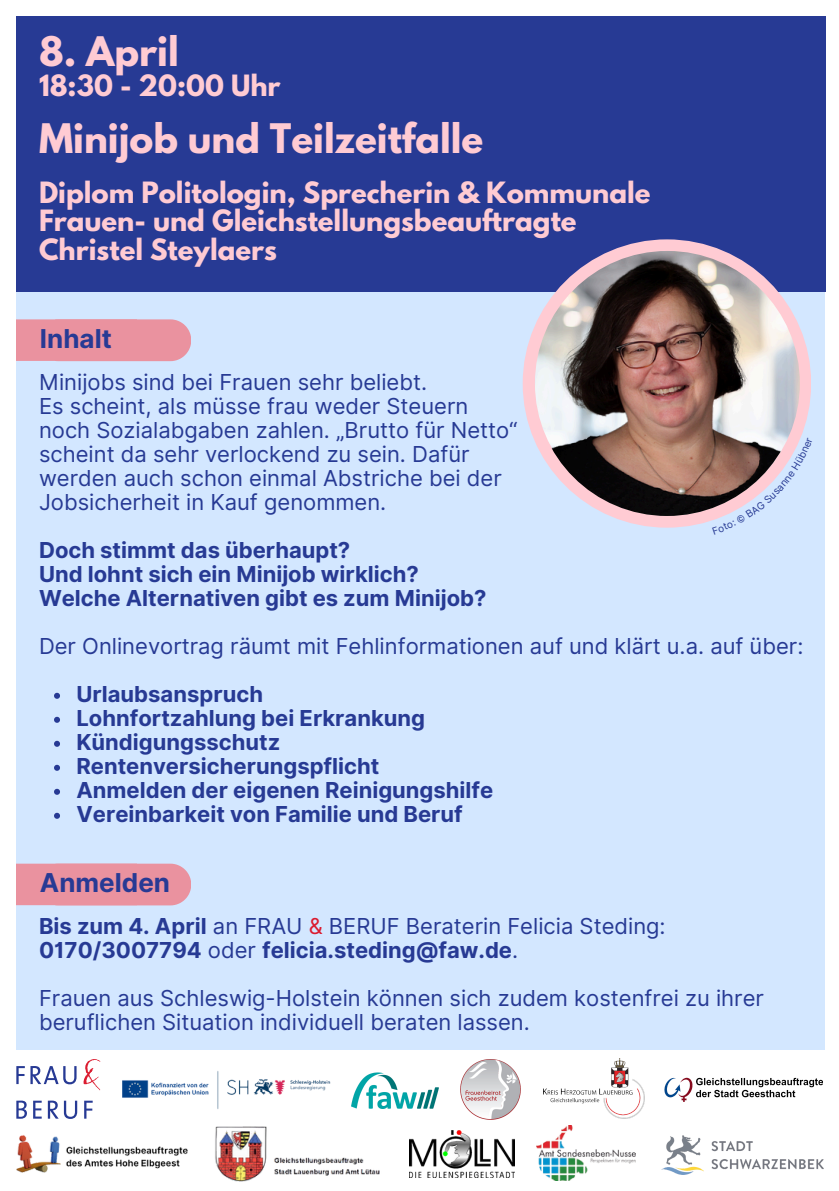
<style>
.page{position:relative;width:839px;height:1191px;background:#fff}
.page>*{position:absolute;margin:0;border:0;box-sizing:border-box;transform-origin:0 0}
.t1{font:700 36px "League Spartan";color:#ffcbd3}
.t2{font:700 26px/28.4px "League Spartan";color:#ffcbd3}
.t3{font:700 26px "Inter";color:#273a94}
.t4{font:22px/24px "Inter";color:#273a94}
.t5{font:700 22px/24px "Inter";color:#273a94}
.s1{font-weight:400}
.s2{font-weight:400;color:#db1c30}
</style>
<div class="page">
<div style="left:16px;top:16px;width:809px;height:1034px;background:#d3e7ff"></div>
<div style="left:16px;top:16px;width:809px;height:276px;background:#273a94"></div>
<svg style="left:54px;top:693px;width:6px;height:6px"></svg>
<svg style="left:54px;top:717px;width:6px;height:6px"></svg>
<svg style="left:54px;top:741px;width:6px;height:6px"></svg>
<svg style="left:54px;top:765px;width:6px;height:6px"></svg>
<svg style="left:54px;top:789px;width:6px;height:6px"></svg>
<svg style="left:54px;top:813px;width:6px;height:6px"></svg>
<div style="left:16px;top:319px;width:175px;height:42px;background:#ea929f"></div>
<div style="left:16px;top:864px;width:175px;height:41px;background:#ea929f"></div>
<div style="left:522px;top:239px;width:289px;height:289px;background:#ffcbd3;border-radius:50%"></div>
<img style="left:535px;top:252px;width:264px;height:264px;border-radius:50%">
<svg style="left:83px;top:1059px;width:17px;height:31px"></svg>
<svg style="left:16px;top:1101px;width:11px;height:18px"></svg>
<svg style="left:33px;top:1101px;width:9px;height:18px"></svg>
<svg style="left:48px;top:1101px;width:29px;height:18px"></svg>
<svg style="left:84px;top:1101px;width:9px;height:18px"></svg>
<svg style="left:16px;top:1066px;width:61px;height:18px"></svg>
<img style="left:352px;top:1072px;width:87px;height:36px">
<img style="left:122px;top:1071px;width:209px;height:38px">
<img style="left:460px;top:1059px;width:60px;height:60px">
<img style="left:665px;top:1077px;width:157px;height:25px">
<img style="left:543px;top:1059px;width:101px;height:60px">
<img style="left:17px;top:1135px;width:171px;height:38px">
<img style="left:536px;top:1125px;width:99px;height:56px">
<img style="left:215px;top:1126px;width:165px;height:56px">
<img style="left:409px;top:1131px;width:105px;height:46px">
<img style="left:661px;top:1135px;width:162px;height:39px">
<svg style="left:712px;top:437px;width:89px;height:84px"></svg>
<h2 class="t1" style="left:39px;top:34px;width:141px">8. April</h2>
<h2 class="t2" style="left:39px;top:75px;width:243px">18:30 - 20:00 Uhr</h2>
<h1 class="t1" style="left:39px;top:121px;width:446px">Minijob und Teilzeitfalle</h1>
<h2 class="t2" style="left:39px;top:181px;width:613px">Diplom Politologin, Sprecherin &amp; Kommunale<br>Frauen- und Gleichstellungsbeauftragte<br>Christel Steylaers</h2>
<p class="t3" style="left:40px;top:323px;width:73px">Inhalt</p>
<p class="t4" style="left:39px;top:370px;width:480px">Minijobs sind bei Frauen sehr beliebt.<br>Es scheint, als müsse frau weder Steuern noch Sozialabgaben zahlen. „Brutto für Netto“ scheint da sehr verlockend zu sein. Dafür werden auch schon einmal Abstriche bei der Jobsicherheit in Kauf genommen.</p>
<p class="t5" style="left:39px;top:538px;width:449px">Doch stimmt das überhaupt?<br>Und lohnt sich ein Minijob wirklich?<br>Welche Alternativen gibt es zum Minijob?</p>
<p class="t4" style="left:39px;top:634px;width:765px">Der Onlinevortrag räumt mit Fehlinformationen auf und klärt u.a. auf über:</p>
<p class="t5" style="left:76px;top:682px;width:188px">Urlaubsanspruch</p>
<h2 class="t5" style="left:76px;top:706px;width:350px">Lohnfortzahlung bei Erkrankung</h2>
<h4 class="t5" style="left:76px;top:730px;width:205px">Kündigungsschutz</h4>
<h3 class="t5" style="left:76px;top:754px;width:304px">Rentenversicherungspflicht</h3>
<h4 class="t5" style="left:76px;top:778px;width:418px">Anmelden der eigenen Reinigungshilfe</h4>
<p class="t5" style="left:76px;top:802px;width:388px">Vereinbarkeit von Familie und Beruf</p>
<p class="t3" style="left:40px;top:867px;width:132px">Anmelden</p>
<p class="t5" style="left:39px;top:914px;width:628px">Bis zum 4. April <span class="s1">an FRAU</span> <span class="s2">&amp;</span> <span class="s1">BERUF Beraterin Felicia Steding:<br></span>0170/3007794 <span class="s1">oder</span> felicia.steding@faw.de<span class="s1">.</span></p>
<p class="t4" style="left:39px;top:986px;width:726px">Frauen aus Schleswig-Holstein können sich zudem kostenfrei zu ihrer beruflichen Situation individuell beraten lassen.</p>
</div>
